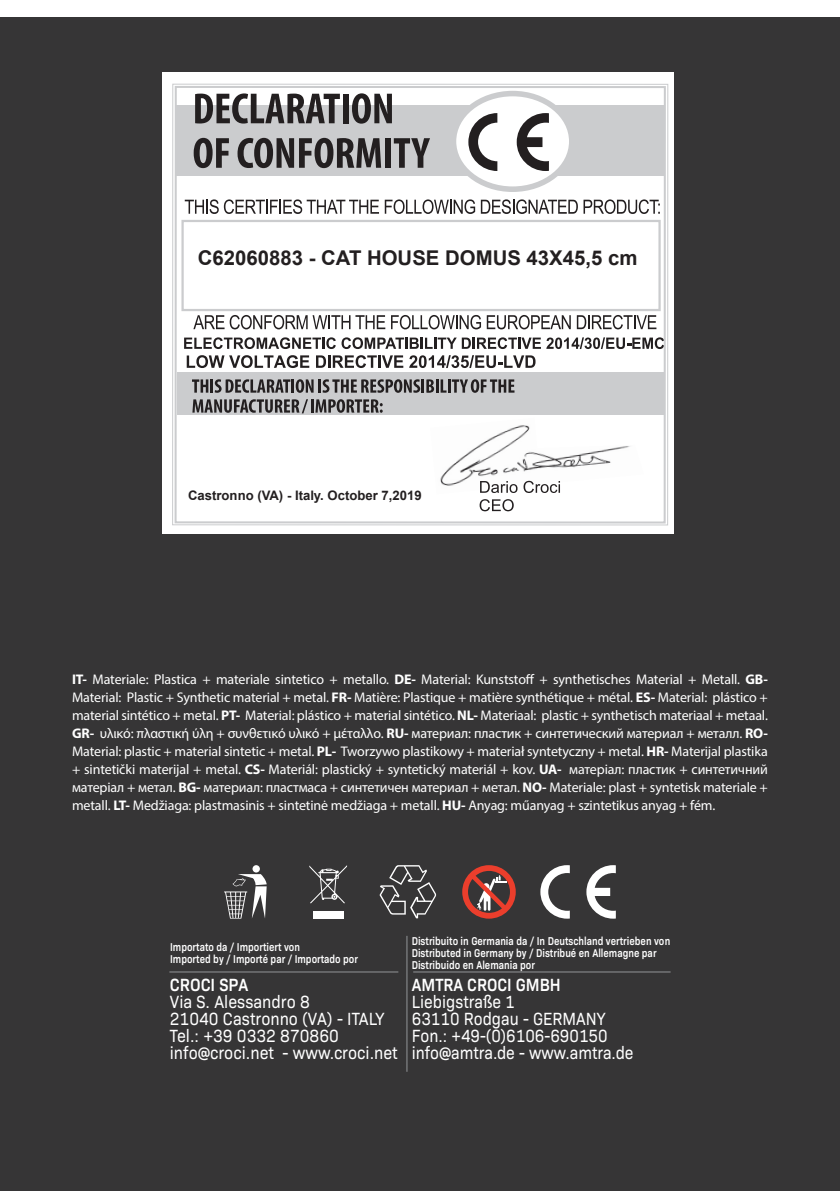
<style>
.page{position:relative;width:840px;height:1191px;background:#fff}
.page>*{position:absolute;margin:0;border:0;box-sizing:border-box;transform-origin:0 0}
.t1{font:700 20.4px "Arial";color:#231f20}
.t2{font:18px/17px "Bio Sans";color:#fff;scale:.9 1}
.t3{font:18px/17px "Bio Sans";color:#fff;scale:.88 1}
.t4{font:600 18px "Bio Sans";color:#fff;scale:.88 1}
.t5{font:600 18px "Bio Sans";color:#fff;scale:.9 1}
.t6{font:14px/18px "Myriad Pro";letter-spacing:-.01em;color:#fff;text-align:justify}
.t7{font:700 13.2px "Arial";color:#231f20}
.t8{font:600 11.6px/12.2px "Bio Sans";color:#fff;scale:.85 1}
.s1{font-weight:700}
</style>
<div class="page">
<div style="left:0;top:18px;width:839px;height:1173px;background:#363536"></div>
<hr style="left:169px;top:971px;width:229px;height:1px;background:#939598">
<hr style="left:406px;top:935px;width:1px;height:136px;background:#939598">
<hr style="left:413px;top:971px;width:257px;height:1px;background:#939598">
<svg style="left:379px;top:865px;width:57px;height:53px"></svg>
<svg style="left:540px;top:865px;width:29px;height:53px"></svg>
<svg style="left:586px;top:865px;width:29px;height:53px"></svg>
<div style="left:313px;top:910px;width:30px;height:8px;background:#fff"></div>
<svg style="left:309px;top:865px;width:38px;height:38px"></svg>
<svg style="left:224px;top:865px;width:42px;height:53px"></svg>
<svg style="left:462px;top:865px;width:53px;height:53px"></svg>
<div style="left:162px;top:72px;width:511px;height:461px;background:#fff"></div>
<div style="left:181px;top:220px;width:479px;height:91px;border:2px solid #cbccce"></div>
<div style="left:176px;top:106px;width:487px;height:70px;background:#cbccce"></div>
<div style="left:177px;top:372px;width:486px;height:43px;background:#cbccce"></div>
<svg style="left:185px;top:199px;width:392px;height:15px"></svg>
<svg style="left:583px;top:199px;width:76px;height:15px"></svg>
<svg style="left:192px;top:379px;width:16px;height:14px"></svg>
<hr style="left:210px;top:379px;width:3px;height:14px;background:#231f20">
<svg style="left:214px;top:379px;width:99px;height:14px"></svg>
<hr style="left:318px;top:379px;width:3px;height:14px;background:#231f20">
<svg style="left:322px;top:379px;width:98px;height:14px"></svg>
<hr style="left:421px;top:379px;width:3px;height:14px;background:#231f20">
<svg style="left:426px;top:379px;width:8px;height:14px"></svg>
<hr style="left:435px;top:379px;width:3px;height:14px;background:#231f20">
<svg style="left:440px;top:379px;width:74px;height:14px"></svg>
<svg style="left:192px;top:399px;width:190px;height:14px"></svg>
<svg style="left:193px;top:315px;width:192px;height:14px"></svg>
<svg style="left:391px;top:315px;width:179px;height:14px"></svg>
<svg style="left:576px;top:315px;width:80px;height:14px"></svg>
<svg style="left:184px;top:337px;width:151px;height:12px"></svg>
<svg style="left:341px;top:337px;width:199px;height:12px"></svg>
<svg style="left:546px;top:337px;width:116px;height:12px"></svg>
<svg style="left:187px;top:355px;width:122px;height:13px"></svg>
<svg style="left:316px;top:355px;width:87px;height:13px"></svg>
<svg style="left:409px;top:355px;width:126px;height:13px"></svg>
<div style="left:174px;top:86px;width:491px;height:437px;border:2px solid #cbccce"></div>
<div style="left:453px;top:94px;width:118px;height:95px;background:#fff;border-radius:50%"></div>
<div style="left:450px;top:91px;width:124px;height:101px;border:6px solid #cbccce;border-radius:50%"></div>
<svg style="left:468px;top:113px;width:29px;height:58px"></svg>
<svg style="left:516px;top:113px;width:32px;height:58px"></svg>
<svg style="left:195px;top:93px;width:145px;height:31px"></svg>
<div style="left:342px;top:94px;width:6px;height:29px;background:#231f20"></div>
<svg style="left:352px;top:93px;width:40px;height:31px"></svg>
<svg style="left:193px;top:138px;width:36px;height:30px"></svg>
<svg style="left:237px;top:138px;width:144px;height:30px"></svg>
<div style="left:385px;top:138px;width:5px;height:30px;background:#231f20"></div>
<svg style="left:393px;top:138px;width:37px;height:30px"></svg>
<img style="left:440px;top:425px;width:190px;height:68px">
<svg style="left:480px;top:481px;width:37px;height:12px"></svg>
<svg style="left:523px;top:481px;width:36px;height:12px"></svg>
<svg style="left:479px;top:499px;width:34px;height:12px"></svg>
<h1 class="t1" style="left:198px;top:244px;width:441px">C62060883 - CAT HOUSE DOMUS 43X45,5 cm</h1>
<p class="t7" style="left:188px;top:487px;width:235px">Castronno (VA) - Italy. October 7,2019</p>
<p class="t6" style="left:72px;top:670px;width:697px"><span class="s1">IT-</span> Materiale: Plastica + materiale sintetico + metallo. <span class="s1">DE-</span> Material: Kunststoff + synthetisches Material + Metall. <span class="s1">GB-</span>Material: Plastic + Synthetic material + metal. <span class="s1">FR-</span> Matière: Plastique + matière synthétique + métal. <span class="s1">ES-</span> Material: plástico + material sintético + metal. <span class="s1">PT-</span> Material: plástico + material sintético. <span class="s1">NL-</span> Materiaal: plastic + synthetisch materiaal + metaal.<br><span class="s1">GR-</span> υλικό: πλαστική ύλη + συνθετικό υλικό + μέταλλο. <span class="s1">RU-</span> материал: пластик + синтетический материал + металл. <span class="s1">RO-</span>Material: plastic + material sintetic + metal. <span class="s1">PL-</span> Tworzywo plastikowy + materiał syntetyczny + metal. <span class="s1">HR-</span> Materijal plastika + sintetički materijal + metal. <span class="s1">CS-</span> Materiál: plastický + syntetický materiál + kov. <span class="s1">UA-</span> матеріал: пластик + синтетичний матеріал + метал. <span class="s1">BG-</span> материал: пластмаса + синтетичен материал + метал. <span class="s1">NO-</span> Materiale: plast + syntetisk materiale + metall. <span class="s1">LT-</span> Medžiaga: plastmasinis + sintetinė medžiaga + metall. <span class="s1">HU-</span> Anyag: műanyag + szintetikus anyag + fém.</p>
<p class="t8" style="left:170px;top:939px;width:222px">Importato da / Importiert von<br>Imported by / Importé par / Importado por</p>
<p class="t8" style="left:411px;top:934px;width:306px">Distribuito in Germania da / In Deutschland vertrieben von<br>Distributed in Germany by / Distribué en Allemagne par<br>Distribuido en Alemania por</p>
<p class="t5" style="left:170px;top:971px;width:89px">CROCI SPA</p>
<p class="t2" style="left:170px;top:992px;width:255px">Via S. Alessandro 8<br>21040 Castronno (VA) - ITALY<br>Tel.: +39 0332 870860 info@croci.net - www.croci.net</p>
<p class="t4" style="left:411px;top:971px;width:171px">AMTRA CROCI GMBH</p>
<p class="t3" style="left:411px;top:992px;width:253px">Liebigstraße 1<br>63110 Rodgau - GERMANY<br>Fon.: +49-(0)6106-690150 info@amtra.de - www.amtra.de</p>
</div>
